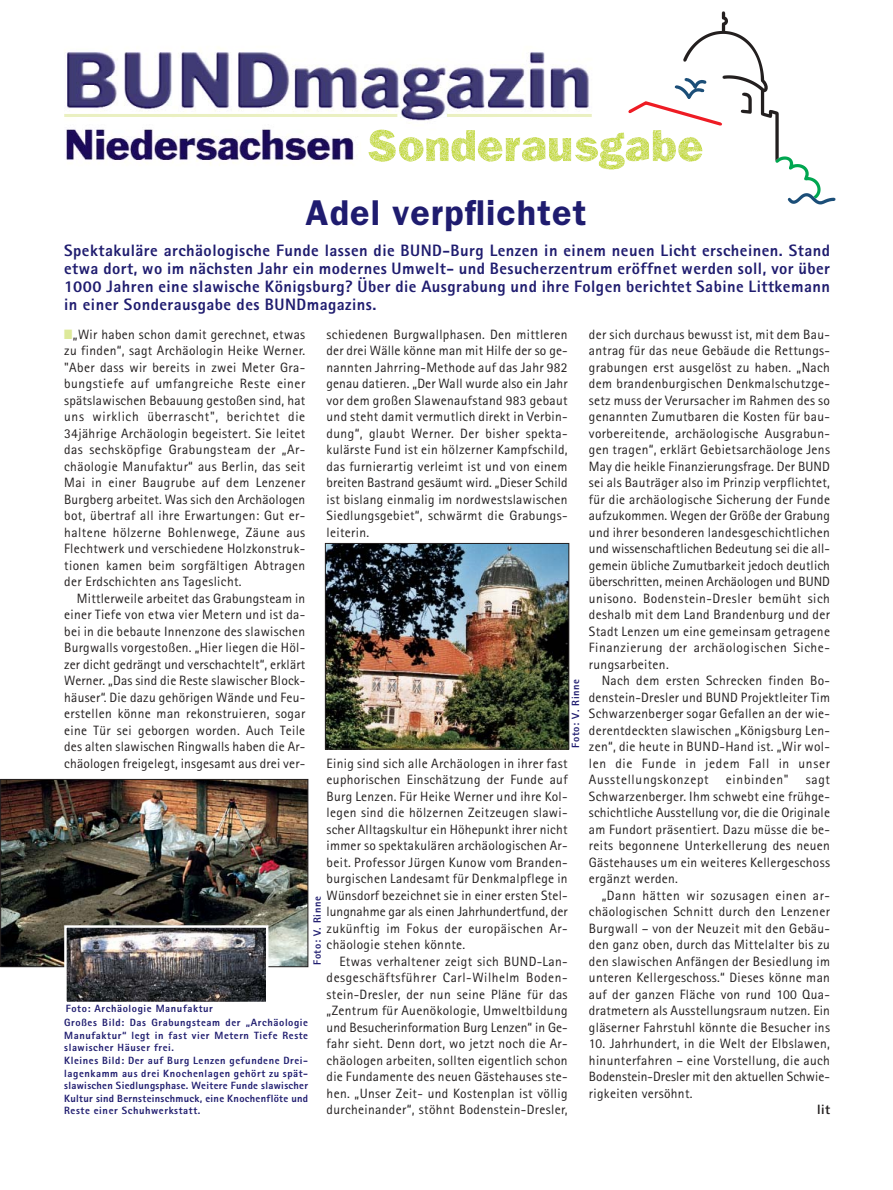
<style>
.page{position:relative;width:893px;height:1190px;background:#fff}
.page>*{position:absolute;margin:0;border:0;box-sizing:border-box;transform-origin:0 0}
.t1{font:600 36px "Franklin Gothic";letter-spacing:.03em;color:#1f1c6f}
.t2{font:800 16.5px/18px "Rotis Sans Serif";letter-spacing:.03em;color:#1f1c6f;text-align:justify}
.t3{font:13.5px/16.5px "Rotis Sans Serif";letter-spacing:.025em;color:#231f1f;text-align:justify}
.t4{font:13.5px "Rotis Sans Serif";letter-spacing:.05em;color:#231f1f}
.t5{font:800 13.5px "Rotis Sans Serif";color:#231f1f}
.t6{font:800 10.5px/12.6px "Rotis Sans Serif";letter-spacing:.055em;color:#1f1c6f}
.s1{color:#dde99a}
</style>
<div class="page">
<img style="left:66px;top:52px;width:526px;height:112px">
<hr style="left:64px;top:114px;width:333px;height:3px;background:#eaf0c1">
<hr style="left:447px;top:114px;width:144px;height:3px;background:#eaf0c1">
<img style="left:367px;top:129px;width:261px;height:41px">
<svg style="left:628px;top:11px;width:207px;height:193px"></svg>
<img style="left:327px;top:545px;width:240px;height:202px">
<div style="left:325px;top:543px;width:244px;height:206px;border:1px solid #231f1f"></div>
<img style="left:2px;top:781px;width:304px;height:184px">
<div style="left:0;top:779px;width:308px;height:188px;border:1px solid #231f1f"></div>
<img style="left:67px;top:928px;width:198px;height:73px">
<div style="left:64px;top:925px;width:204px;height:79px;border:2px solid #fff"></div>
<h1 class="t1" style="left:305px;top:200px;width:282px">Adel verpflichtet</h1>
<p class="t2" style="left:64px;top:243px;width:767px">Spektakuläre archäologische Funde lassen die BUND-Burg Lenzen in einem neuen Licht erscheinen. Stand etwa dort, wo im nächsten Jahr ein modernes Umwelt- und Besucherzentrum eröffnet werden soll, vor über 1000 Jahren eine slawische Königsburg? Über die Ausgrabung und ihre Folgen berichtet Sabine Littkemann in einer Sonderausgabe des BUNDmagazins.</p>
<p class="t3" style="left:64px;top:327px;width:242px"><span class="s1">■</span>„Wir haben schon damit gerechnet, etwas zu finden“, sagt Archäologin Heike Werner. "Aber dass wir bereits in zwei Meter Gra&shy;bungstiefe auf umfangreiche Reste einer spätslawischen Bebauung gestoßen sind, hat uns wirklich überrascht", berichtet die 34jährige Archäologin begeistert. Sie leitet das sechsköpfige Grabungsteam der „Ar&shy;chäologie Manufaktur“ aus Berlin, das seit Mai in einer Baugrube auf dem Lenzener Burgberg arbeitet. Was sich den Archäologen bot, übertraf all ihre Erwartungen: Gut er&shy;haltene hölzerne Bohlenwege, Zäune aus Flechtwerk und verschiedene Holzkonstruk&shy;tionen kamen beim sorgfältigen Abtragen der Erdschichten ans Tageslicht.</p>
<p class="t3" style="left:64px;top:591px;width:242px;text-indent:13px">Mittlerweile arbeitet das Grabungsteam in einer Tiefe von etwa vier Metern und ist da&shy;bei in die bebaute Innenzone des slawischen Burgwalls vorgestoßen. „Hier liegen die Höl&shy;zer dicht gedrängt und verschachtelt“, erklärt Werner. „Das sind die Reste slawischer Block&shy;häuser“. Die dazu gehörigen Wände und Feu&shy;erstellen könne man rekonstruieren, sogar eine Tür sei geborgen worden. Auch Teile des alten slawischen Ringwalls haben die Ar&shy;chäologen freigelegt, insgesamt aus drei ver-</p>
<p class="t3" style="left:589px;top:327px;width:242px">der sich durchaus bewusst ist, mit dem Bau&shy;antrag für das neue Gebäude die Rettungs&shy;grabungen erst ausgelöst zu haben. „Nach dem brandenburgischen Denkmalschutzge&shy;setz muss der Verursacher im Rahmen des so genannten Zumutbaren die Kosten für bau&shy;vorbereitende, archäologische Ausgrabun&shy;gen tragen“, erklärt Gebietsarchäologe Jens May die heikle Finanzierungsfrage. Der BUND sei als Bauträger also im Prinzip verpflichtet, für die archäologische Sicherung der Funde aufzukommen. Wegen der Größe der Grabung und ihrer besonderen landesgeschichtlichen und wissenschaftlichen Bedeutung sei die all&shy;gemein übliche Zumutbarkeit jedoch deutlich überschritten, meinen Archäologen und BUND unisono. Bodenstein-Dresler bemüht sich deshalb mit dem Land Brandenburg und der Stadt Lenzen um eine gemeinsam getragene Finanzierung der archäologischen Siche&shy;rungsarbeiten.</p>
<p class="t3" style="left:589px;top:673px;width:242px;text-indent:13px">Nach dem ersten Schrecken finden Bo&shy;denstein-Dresler und BUND Projektleiter Tim Schwarzenberger sogar Gefallen an der wie&shy;derentdeckten slawischen „Königsburg Len&shy;zen“, die heute in BUND-Hand ist. „Wir wol&shy;len die Funde in jedem Fall in unser Ausstellungskonzept</p>
<p class="t3" style="left:326px;top:327px;width:242px">schiedenen Burgwallphasen. Den mittleren der drei Wälle könne man mit Hilfe der so ge&shy;nannten Jahrring-Methode auf das Jahr 982 genau datieren. „Der Wall wurde also ein Jahr vor dem großen Slawenaufstand 983 gebaut und steht damit vermutlich direkt in Verbin&shy;dung“, glaubt Werner. Der bisher spekta&shy;kulärste Fund ist ein hölzerner Kampfschild, das furnierartig verleimt ist und von einem breiten Bastrand gesäumt wird. „Dieser Schild ist bislang einmalig im nordwestslawischen Siedlungsgebiet“, schwärmt die Grabungs&shy;leiterin.</p>
<p class="t6" style="left:570px;top:748px;width:70px;rotate:-90deg">Foto: V. Rinne</p>
<p class="t3" style="left:326px;top:756px;width:242px">Einig sind sich alle Archäologen in ihrer fast euphorischen Einschätzung der Funde auf Burg Lenzen. Für Heike Werner und ihre Kol&shy;legen sind die hölzernen Zeitzeugen slawi&shy;scher Alltagskultur ein Höhepunkt ihrer nicht immer so spektakulären archäologischen Ar&shy;beit. Professor Jürgen Kunow vom Branden&shy;burgischen Landesamt für Denkmalpflege in Wünsdorf bezeichnet sie in einer ersten Stel&shy;lungnahme gar als einen Jahrhundertfund, der zukünftig im Fokus der europäischen Ar&shy;chäologie stehen könnte.</p>
<p class="t3" style="left:326px;top:954px;width:242px;text-indent:13px">Etwas verhaltener zeigt sich BUND-Lan&shy;desgeschäftsführer Carl-Wilhelm Boden&shy;stein-Dresler, der nun seine Pläne für das „Zentrum für Auenökologie, Umweltbildung und Besucherinformation Burg Lenzen“ in Ge&shy;fahr sieht. Denn dort, wo jetzt noch die Ar&shy;chäologen arbeiten, sollten eigentlich schon die Fundamente des neuen Gästehauses ste&shy;hen. „Unser Zeit- und Kostenplan ist völlig durcheinander“, stöhnt Bodenstein-Dresler,</p>
<p class="t4" style="left:726px;top:775px;width:64px">einbinden"</p>
<p class="t3" style="left:589px;top:772px;width:242px;text-indent:217px">sagt Schwarzenberger. Ihm schwebt eine frühge&shy;schichtliche Ausstellung vor, die die Originale am Fundort präsentiert. Dazu müsse die be&shy;reits begonnene Unterkellerung des neuen Gästehauses um ein weiteres Kellergeschoss ergänzt werden.</p>
<p class="t3" style="left:589px;top:888px;width:242px;text-indent:13px">„Dann hätten wir sozusagen einen ar&shy;chäologischen Schnitt durch den Lenzener Burgwall – von der Neuzeit mit den Gebäu&shy;den ganz oben, durch das Mittelalter bis zu den slawischen Anfängen der Besiedlung im unteren Kellergeschoss.“ Dieses könne man auf der ganzen Fläche von rund 100 Qua&shy;dratmetern als Ausstellungsraum nutzen. Ein gläserner Fahrstuhl könnte die Besucher ins</p>
<p class="t3" style="left:589px;top:1036px;width:242px">10. Jahrhundert, in die Welt der Elbslawen, hinunterfahren – eine Vorstellung, die auch Bodenstein-Dresler mit den aktuellen Schwie&shy;rigkeiten versöhnt.</p>
<p class="t5" style="left:817px;top:1105px;width:14px">lit</p>
<p class="t6" style="left:312px;top:965px;width:70px;rotate:-90deg">Foto: V. Rinne</p>
<p class="t6" style="left:66px;top:1002px;width:149px">Foto: Archäologie Manufaktur</p>
<p class="t6" style="left:64px;top:1017px;width:245px">Großes Bild: Das Grabungsteam der „Archäologie Manufaktur“ legt in fast vier Metern Tiefe Reste slawischer Häuser frei.<br>Kleines Bild: Der auf Burg Lenzen gefundene Drei&shy;lagenkamm aus drei Knochenlagen gehört zu spät&shy;slawischen Siedlungsphase. Weitere Funde slawischer Kultur sind Bernsteinschmuck, eine Knochenflöte und Reste einer Schuhwerkstatt.</p>
</div>
